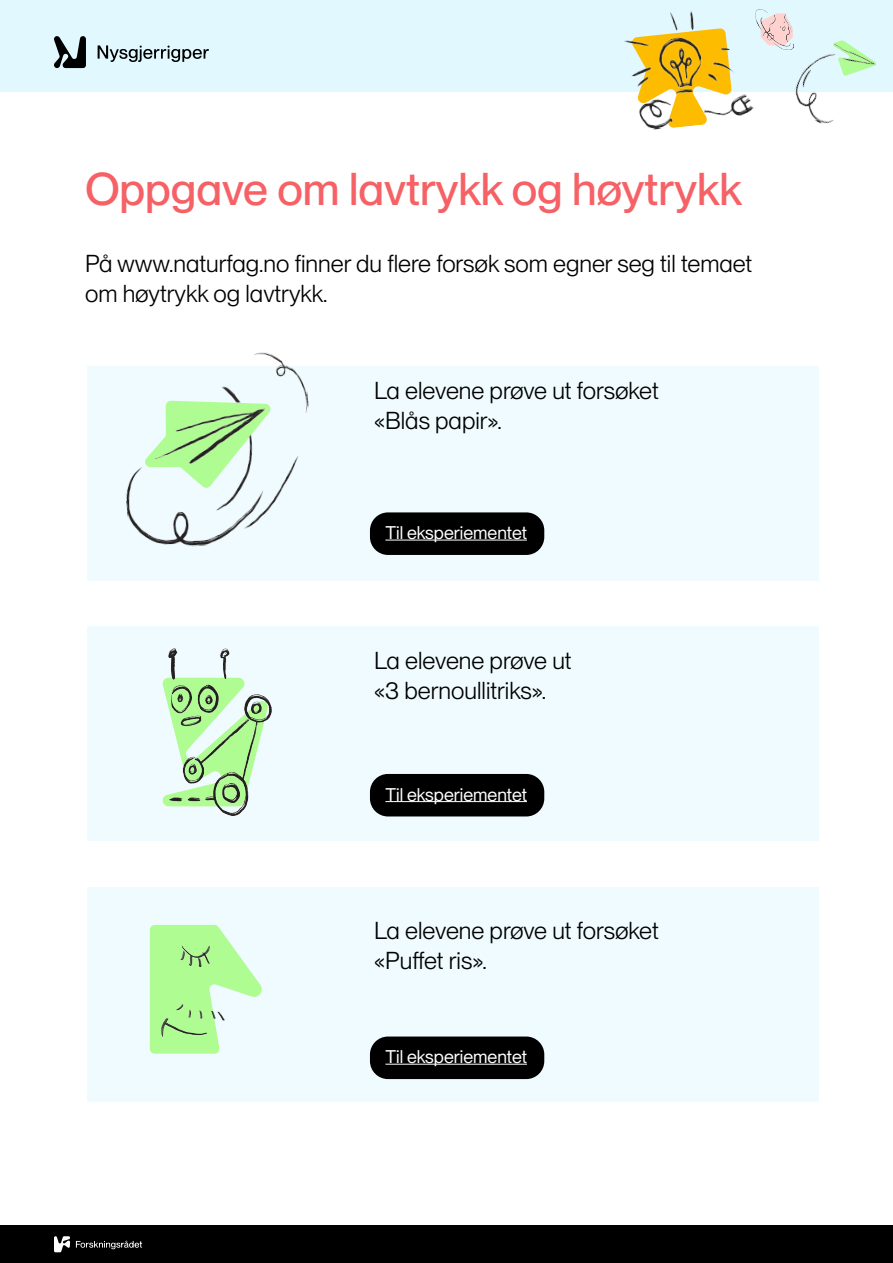
<style>
.page{position:relative;width:893px;height:1263px;background:#fff}
.page>*{position:absolute;margin:0;border:0;box-sizing:border-box;transform-origin:0 0}
.Tittel{font:500 45px "PP Neue Montreal";color:#f66166}
.Ingress{font:24px/30px "PP Neue Montreal";color:#000}
.Brødtekst{font:18px "PP Neue Montreal";color:#fff}
</style>
<div class="page">
<div style="left:0;top:0;width:893px;height:91px;background:#e0f8fe"></div>
<img style="left:622px;top:11px;width:133px;height:119px">
<img style="left:756px;top:10px;width:37px;height:40px">
<img style="left:786px;top:37px;width:90px;height:87px">
<div style="left:0;top:1225px;width:893px;height:38px;background:#000"></div>
<svg style="left:54px;top:1236px;width:16px;height:16px"></svg>
<svg style="left:76px;top:1241px;width:66px;height:8px"></svg>
<svg style="left:98px;top:45px;width:111px;height:17px"></svg>
<svg style="left:54px;top:36px;width:32px;height:32px"></svg>
<div style="left:87px;top:366px;width:732px;height:214px;background:#effbfe"></div>
<div style="left:87px;top:626px;width:732px;height:215px;background:#effbfe"></div>
<div style="left:87px;top:887px;width:732px;height:214px;background:#effbfe"></div>
<div style="left:370px;top:512px;width:174px;height:43px;background:#000;border-radius:18px"></div>
<hr style="left:385px;top:540px;width:142px;height:1px;background:#fff">
<div style="left:370px;top:774px;width:174px;height:42px;background:#000;border-radius:18px"></div>
<hr style="left:385px;top:801px;width:142px;height:1px;background:#fff">
<div style="left:370px;top:1036px;width:174px;height:43px;background:#000;border-radius:18px"></div>
<hr style="left:385px;top:1064px;width:142px;height:1px;background:#fff">
<img style="left:125px;top:352px;width:184px;height:195px">
<svg style="left:163px;top:678px;width:6px;height:128px"></svg>
<img style="left:169px;top:648px;width:103px;height:168px">
<svg style="left:150px;top:925px;width:112px;height:129px"></svg>
<img style="left:161px;top:945px;width:64px;height:92px">
<h1 class="Tittel" style="left:85px;top:162px;width:658px">Oppgave om lavtrykk og høytrykk</h1>
<p class="Ingress" style="left:85px;top:249px;width:669px">På www.naturfag.no finner du flere forsøk som egner seg til temaet om høytrykk og lavtrykk.</p>
<p class="Ingress" style="left:374px;top:376px;width:286px">La elevene prøve ut forsøket «Blås papir».</p>
<p class="Brødtekst" style="left:385px;top:522px;width:143px">Til eksperiementet</p>
<p class="Ingress" style="left:374px;top:646px;width:199px">La elevene prøve ut «3 bernoullitriks».</p>
<p class="Brødtekst" style="left:385px;top:784px;width:143px">Til eksperiementet</p>
<p class="Ingress" style="left:374px;top:916px;width:286px">La elevene prøve ut forsøket «Puffet ris».</p>
<p class="Brødtekst" style="left:385px;top:1046px;width:143px">Til eksperiementet</p>
</div>
